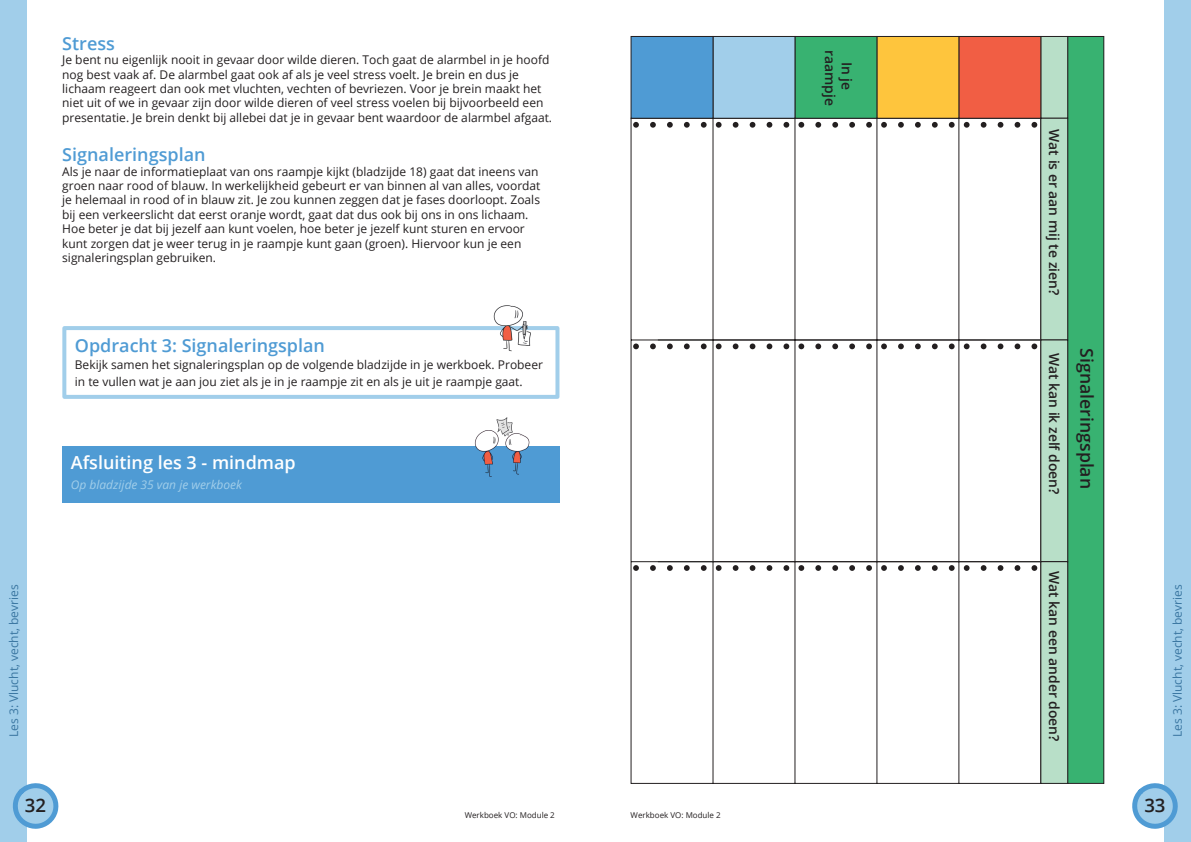
<style>
.page{position:relative;width:1191px;height:842px;background:#fff}
.page>*{position:absolute;margin:0;border:0;box-sizing:border-box;transform-origin:0 0}
.t1{font:600 18.6px "Open Sans";color:#231f20}
.Subkopje{font:600 18px "Open Sans";color:#4f9bd4}
.Subkopje-2{font:600 18px "Open Sans";color:#fff}
.t2{font:600 17.6px "Open Sans";color:#231f20}
.t3{font:600 13.9px/16.7px "Open Sans";color:#231f20;text-align:center}
.Broodtekst{font:12px/14.4px "Open Sans";color:#231f20}
.Kopjes{font:12px/17px "Open Sans";color:#231f20}
.Broodtekst-2{font:12px "Open Sans";color:#3a76a1}
.afsluiting_les_pagina_doorverwijzing{font:italic 12px "Open Sans";color:#a1ceea}
.t4{font:8px "Open Sans";color:#231f20}
</style>
<div class="page">
<div style="left:1164px;top:0;width:27px;height:842px;background:#a1ceea"></div>
<div style="left:0;top:0;width:27px;height:842px;background:#a1ceea"></div>
<svg style="left:1132px;top:783px;width:46px;height:46px"></svg>
<svg style="left:12px;top:783px;width:47px;height:46px"></svg>
<div style="left:62px;top:326px;width:497px;height:73px;border:4px solid #a1ceea"></div>
<img style="left:490px;top:305px;width:41px;height:47px">
<div style="left:62px;top:447px;width:497px;height:56px;background:#4f9bd4"></div>
<img style="left:470px;top:417px;width:61px;height:60px">
<div style="left:1067px;top:36px;width:36px;height:747px;background:#38b271"></div>
<div style="left:1067px;top:36px;width:37px;height:748px;border:1px solid #231f20"></div>
<div style="left:1040px;top:36px;width:27px;height:82px;background:#b8dfc8"></div>
<div style="left:1040px;top:36px;width:28px;height:83px;border:1px solid #231f20"></div>
<svg style="left:630px;top:119px;width:410px;height:665px"></svg>
<div style="left:1040px;top:118px;width:27px;height:222px;background:#b8dfc8"></div>
<div style="left:1040px;top:118px;width:28px;height:222px;border:1px solid #231f20"></div>
<div style="left:1040px;top:340px;width:27px;height:222px;background:#b8dfc8"></div>
<div style="left:1040px;top:339px;width:28px;height:223px;border:1px solid #231f20"></div>
<div style="left:1040px;top:562px;width:27px;height:221px;background:#b8dfc8"></div>
<div style="left:1040px;top:561px;width:28px;height:223px;border:1px solid #231f20"></div>
<hr style="left:658px;top:561px;width:382px;height:1px;background:#231f20">
<hr style="left:658px;top:339px;width:382px;height:1px;background:#231f20">
<div style="left:959px;top:36px;width:81px;height:82px;background:#f15e44"></div>
<div style="left:958px;top:36px;width:83px;height:83px;border:1px solid #231f20"></div>
<div style="left:877px;top:36px;width:82px;height:82px;background:#fec53d"></div>
<div style="left:876px;top:36px;width:83px;height:83px;border:1px solid #231f20"></div>
<div style="left:795px;top:36px;width:82px;height:82px;background:#38b271"></div>
<div style="left:794px;top:36px;width:83px;height:83px;border:1px solid #231f20"></div>
<div style="left:713px;top:36px;width:82px;height:82px;background:#a1ceea"></div>
<div style="left:712px;top:36px;width:83px;height:83px;border:1px solid #231f20"></div>
<div style="left:631px;top:36px;width:82px;height:82px;background:#4f9bd4"></div>
<div style="left:630px;top:36px;width:83px;height:83px;border:1px solid #231f20"></div>
<svg style="left:1031px;top:122px;width:6px;height:6px"></svg>
<svg style="left:1014px;top:122px;width:6px;height:6px"></svg>
<svg style="left:997px;top:122px;width:6px;height:6px"></svg>
<svg style="left:980px;top:122px;width:6px;height:6px"></svg>
<svg style="left:963px;top:122px;width:6px;height:6px"></svg>
<svg style="left:949px;top:122px;width:5px;height:6px"></svg>
<svg style="left:932px;top:122px;width:5px;height:6px"></svg>
<svg style="left:915px;top:122px;width:5px;height:6px"></svg>
<svg style="left:898px;top:122px;width:6px;height:6px"></svg>
<svg style="left:881px;top:122px;width:6px;height:6px"></svg>
<svg style="left:866px;top:122px;width:6px;height:6px"></svg>
<svg style="left:849px;top:122px;width:6px;height:6px"></svg>
<svg style="left:832px;top:122px;width:6px;height:6px"></svg>
<svg style="left:815px;top:122px;width:6px;height:6px"></svg>
<svg style="left:798px;top:122px;width:6px;height:6px"></svg>
<svg style="left:783px;top:122px;width:6px;height:6px"></svg>
<svg style="left:766px;top:122px;width:6px;height:6px"></svg>
<svg style="left:749px;top:122px;width:6px;height:6px"></svg>
<svg style="left:732px;top:122px;width:6px;height:6px"></svg>
<svg style="left:716px;top:122px;width:5px;height:6px"></svg>
<svg style="left:701px;top:122px;width:5px;height:6px"></svg>
<svg style="left:684px;top:122px;width:5px;height:6px"></svg>
<svg style="left:667px;top:122px;width:6px;height:6px"></svg>
<svg style="left:650px;top:122px;width:6px;height:6px"></svg>
<svg style="left:633px;top:122px;width:6px;height:6px"></svg>
<svg style="left:1031px;top:343px;width:6px;height:6px"></svg>
<svg style="left:1014px;top:343px;width:6px;height:6px"></svg>
<svg style="left:997px;top:343px;width:6px;height:6px"></svg>
<svg style="left:980px;top:343px;width:6px;height:6px"></svg>
<svg style="left:963px;top:343px;width:6px;height:6px"></svg>
<svg style="left:949px;top:343px;width:5px;height:6px"></svg>
<svg style="left:932px;top:343px;width:5px;height:6px"></svg>
<svg style="left:915px;top:343px;width:5px;height:6px"></svg>
<svg style="left:898px;top:343px;width:6px;height:6px"></svg>
<svg style="left:881px;top:343px;width:6px;height:6px"></svg>
<svg style="left:866px;top:343px;width:6px;height:6px"></svg>
<svg style="left:849px;top:343px;width:6px;height:6px"></svg>
<svg style="left:832px;top:343px;width:6px;height:6px"></svg>
<svg style="left:815px;top:343px;width:6px;height:6px"></svg>
<svg style="left:798px;top:343px;width:6px;height:6px"></svg>
<svg style="left:783px;top:343px;width:6px;height:6px"></svg>
<svg style="left:766px;top:343px;width:6px;height:6px"></svg>
<svg style="left:749px;top:343px;width:6px;height:6px"></svg>
<svg style="left:732px;top:343px;width:6px;height:6px"></svg>
<svg style="left:716px;top:343px;width:5px;height:6px"></svg>
<svg style="left:701px;top:343px;width:5px;height:6px"></svg>
<svg style="left:684px;top:343px;width:5px;height:6px"></svg>
<svg style="left:667px;top:343px;width:6px;height:6px"></svg>
<svg style="left:650px;top:343px;width:6px;height:6px"></svg>
<svg style="left:633px;top:343px;width:6px;height:6px"></svg>
<svg style="left:1031px;top:565px;width:6px;height:6px"></svg>
<svg style="left:1014px;top:565px;width:6px;height:6px"></svg>
<svg style="left:997px;top:565px;width:6px;height:6px"></svg>
<svg style="left:980px;top:565px;width:6px;height:6px"></svg>
<svg style="left:963px;top:565px;width:6px;height:6px"></svg>
<svg style="left:949px;top:565px;width:5px;height:6px"></svg>
<svg style="left:932px;top:565px;width:5px;height:6px"></svg>
<svg style="left:915px;top:565px;width:5px;height:6px"></svg>
<svg style="left:898px;top:565px;width:6px;height:6px"></svg>
<svg style="left:881px;top:565px;width:6px;height:6px"></svg>
<svg style="left:866px;top:565px;width:6px;height:6px"></svg>
<svg style="left:849px;top:565px;width:6px;height:6px"></svg>
<svg style="left:832px;top:565px;width:6px;height:6px"></svg>
<svg style="left:815px;top:565px;width:6px;height:6px"></svg>
<svg style="left:798px;top:565px;width:6px;height:6px"></svg>
<svg style="left:783px;top:565px;width:6px;height:6px"></svg>
<svg style="left:766px;top:565px;width:6px;height:6px"></svg>
<svg style="left:749px;top:565px;width:6px;height:6px"></svg>
<svg style="left:732px;top:565px;width:6px;height:6px"></svg>
<svg style="left:716px;top:565px;width:5px;height:6px"></svg>
<svg style="left:701px;top:565px;width:5px;height:6px"></svg>
<svg style="left:684px;top:565px;width:5px;height:6px"></svg>
<svg style="left:667px;top:565px;width:6px;height:6px"></svg>
<svg style="left:650px;top:565px;width:6px;height:6px"></svg>
<svg style="left:633px;top:565px;width:6px;height:6px"></svg>
<p class="Subkopje" style="left:62px;top:31px;width:54px">Stress</p>
<p class="Broodtekst" style="left:62px;top:52px;width:491px">Je bent nu eigenlijk nooit in gevaar door wilde dieren. Toch gaat de alarmbel in je hoofd nog best vaak af. De alarmbel gaat ook af als je veel stress voelt. Je brein en dus je lichaam reageert dan ook met vluchten, vechten of bevriezen. Voor je brein maakt het niet uit of we in gevaar zijn door wilde dieren of veel stress voelen bij bijvoorbeeld een presentatie. Je brein denkt bij allebei dat je in gevaar bent waardoor de alarmbel afgaat.</p>
<p class="Subkopje" style="left:62px;top:142px;width:145px">Signaleringsplan</p>
<p class="Broodtekst" style="left:62px;top:164px;width:480px">Als je naar de informatieplaat van ons raampje kijkt (bladzijde 18) gaat dat ineens van groen naar rood of blauw. In werkelijkheid gebeurt er van binnen al van alles, voordat je helemaal in rood of in blauw zit. Je zou kunnen zeggen dat je fases doorloopt. Zoals bij een verkeerslicht dat eerst oranje wordt, gaat dat dus ook bij ons in ons lichaam.<br>Hoe beter je dat bij jezelf aan kunt voelen, hoe beter je jezelf kunt sturen en ervoor kunt zorgen dat je weer terug in je raampje kunt gaan (groen). Hiervoor kun je een signaleringsplan gebruiken.</p>
<p class="Subkopje" style="left:75px;top:333px;width:252px">Opdracht 3: Signaleringsplan</p>
<p class="Kopjes" style="left:75px;top:356px;width:469px">Bekijk samen het signaleringsplan op de volgende bladzijde in je werkboek. Probeer in te vullen wat je aan jou ziet als je in je raampje zit en als je uit je raampje gaat.</p>
<p class="Subkopje-2" style="left:71px;top:450px;width:226px">Afsluiting les 3 - mindmap</p>
<p class="afsluiting_les_pagina_doorverwijzing" style="left:71px;top:476px;width:173px">Op bladzijde 35 van je werkboek</p>
<p class="t3" style="left:855px;top:50px;width:57px;rotate:90deg">In je raampje</p>
<p class="t3" style="left:1063px;top:129px;width:167px;rotate:90deg">Wat is er aan mij te zien?</p>
<p class="t3" style="left:1063px;top:353px;width:143px;rotate:90deg">Wat kan ik zelf doen?</p>
<h3 class="t2" style="left:1099px;top:348px;width:142px;rotate:90deg">Signaleringsplan</h3>
<p class="Broodtekst-2" style="left:6px;top:737px;width:154px;rotate:-90deg">Les 3: Vlucht, vecht, bevries</p>
<p class="t3" style="left:1063px;top:571px;width:172px;rotate:90deg">Wat kan een ander doen?</p>
<p class="Broodtekst-2" style="left:1169px;top:737px;width:154px;rotate:-90deg">Les 3: Vlucht, vecht, bevries</p>
<h1 class="t1" style="left:25px;top:793px;width:23px">32</h1>
<h1 class="t1" style="left:1144px;top:793px;width:23px">33</h1>
<p class="t4" style="left:465px;top:810px;width:92px">Werkboek VO: Module 2</p>
<p class="t4" style="left:630px;top:810px;width:92px">Werkboek VO: Module 2</p>
</div>
